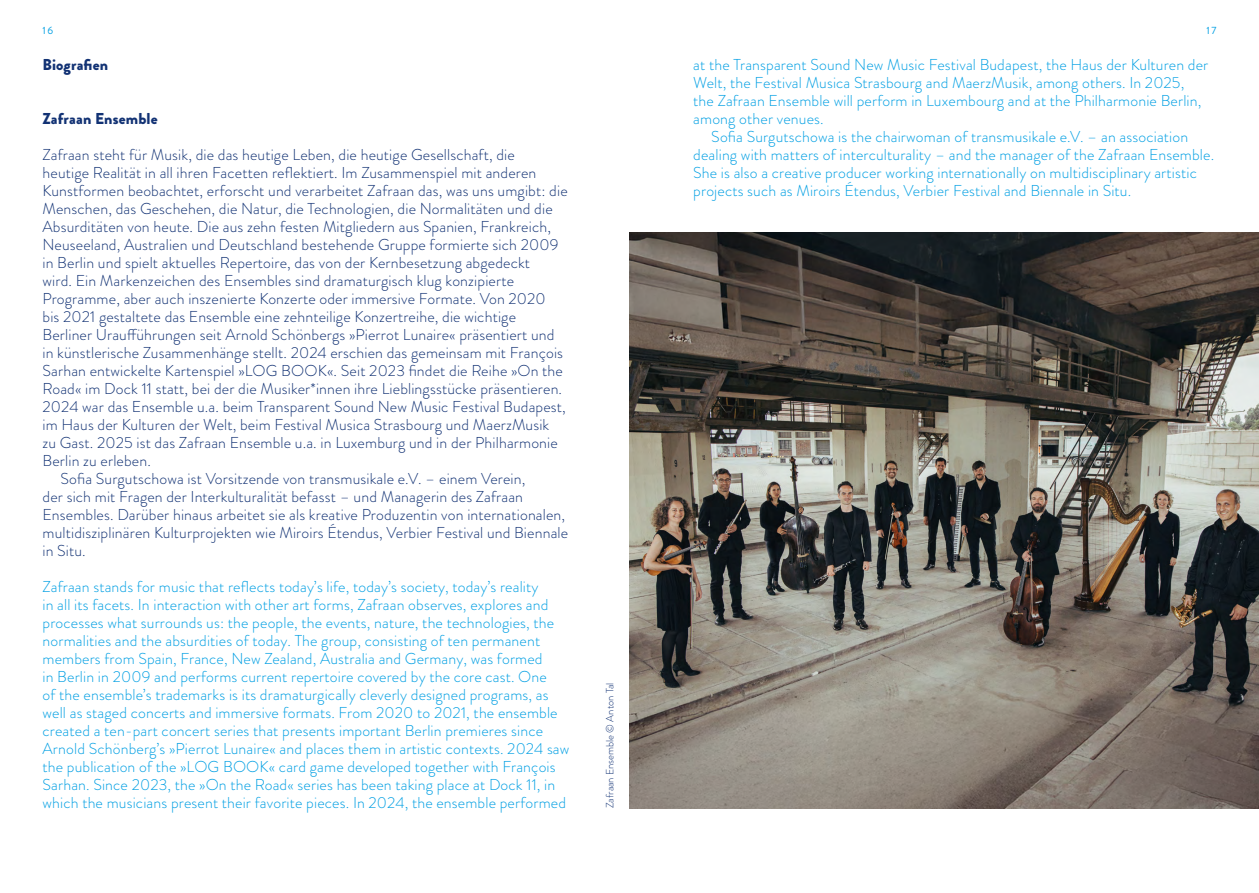
<style>
.page{position:relative;width:1259px;height:893px;background:#fff}
.page>*{position:absolute;margin:0;border:0;box-sizing:border-box;transform-origin:0 0}
.t1{font:300 15.75px "Brandon Grotesque";letter-spacing:.01em;color:#123274}
.t2{font:300 15.75px/18px "Brandon Grotesque";letter-spacing:.01em;color:#009fe3}
.t3{font:900 15.75px "Brandon Grotesque";letter-spacing:.01em;color:#123274}
.t4{font:300 10.5px "Brandon Grotesque";color:#123274}
.t5{font:10.5px "Brandon Grotesque";color:#009fe3}
</style>
<div class="page">
<img style="left:629px;top:232px;width:630px;height:576px">
<p class="t5" style="left:43px;top:23px;width:12px">16</p>
<p class="t5" style="left:1206px;top:23px;width:11px">17</p>
<p class="t3" style="left:43px;top:53px;width:67px">Biografien</p>
<p class="t3" style="left:43px;top:107px;width:117px">Zafraan Ensemble</p>
<p class="t1" style="left:43px;top:144px;width:474px">Zafraan steht für Musik, die das heutige Leben, die heutige Gesellschaft, die</p>
<p class="t1" style="left:43px;top:162px;width:495px">heutige Realität in all ihren Facetten reflektiert. Im Zusammenspiel mit anderen</p>
<p class="t1" style="left:43px;top:180px;width:527px">Kunstformen beobachtet, erforscht und verarbeitet Zafraan das, was uns umgibt: die</p>
<p class="t1" style="left:43px;top:198px;width:512px">Menschen, das Geschehen, die Natur, die Technologien, die Normalitäten und die</p>
<p class="t1" style="left:43px;top:216px;width:510px">Absurditäten von heute. Die aus zehn festen Mitgliedern aus Spanien, Frankreich,</p>
<p class="t1" style="left:43px;top:234px;width:517px">Neuseeland, Australien und Deutschland bestehende Gruppe formierte sich 2009</p>
<p class="t1" style="left:43px;top:252px;width:489px">in Berlin und spielt aktuelles Repertoire, das von der Kernbesetzung abgedeckt</p>
<p class="t1" style="left:43px;top:270px;width:473px">wird. Ein Markenzeichen des Ensembles sind dramaturgisch klug konzipierte</p>
<p class="t1" style="left:43px;top:288px;width:505px">Programme, aber auch inszenierte Konzerte oder immersive Formate. Von 2020</p>
<p class="t1" style="left:43px;top:306px;width:475px">bis 2021 gestaltete das Ensemble eine zehnteilige Konzertreihe, die wichtige</p>
<p class="t1" style="left:43px;top:324px;width:513px">Berliner Uraufführungen seit Arnold Schönbergs »Pierrot Lunaire« präsentiert und</p>
<p class="t1" style="left:43px;top:342px;width:522px">in künstlerische Zusammenhänge stellt. 2024 erschien das gemeinsam mit François</p>
<p class="t1" style="left:43px;top:360px;width:522px">Sarhan entwickelte Kartenspiel »LOG BOOK«. Seit 2023 findet die Reihe »On the</p>
<p class="t1" style="left:43px;top:378px;width:521px">Road« im Dock 11 statt, bei der die Musiker*innen ihre Lieblingsstücke präsentieren.</p>
<p class="t1" style="left:43px;top:396px;width:525px">2024 war das Ensemble u.a. beim Transparent Sound New Music Festival Budapest,</p>
<p class="t1" style="left:43px;top:414px;width:508px">im Haus der Kulturen der Welt, beim Festival Musica Strasbourg und MaerzMusik</p>
<p class="t1" style="left:43px;top:432px;width:517px">zu Gast. 2025 ist das Zafraan Ensemble u.a. in Luxemburg und in der Philharmonie</p>
<p class="t1" style="left:43px;top:450px;width:110px">Berlin zu erleben.</p>
<p class="t1" style="left:61px;top:468px;width:466px">Sofia Surgutschowa ist Vorsitzende von transmusikale e.V. – einem Verein,</p>
<p class="t1" style="left:43px;top:486px;width:482px">der sich mit Fragen der Interkulturalität befasst – und Managerin des Zafraan</p>
<p class="t1" style="left:43px;top:504px;width:524px">Ensembles. Darüber hinaus arbeitet sie als kreative Produzentin von internationalen,</p>
<p class="t1" style="left:43px;top:522px;width:527px">multidisziplinären Kulturprojekten wie Miroirs Étendus, Verbier Festival und Biennale</p>
<p class="t1" style="left:43px;top:540px;width:45px">in Situ.</p>
<p class="t2" style="left:43px;top:578px;width:528px">Zafraan stands for music that reflects today’s life, today’s society, today’s reality<br>in all its facets. In interaction with other art forms, Zafraan observes, explores and processes what surrounds us: the people, the events, nature, the technologies, the normalities and the absurdities of today. The group, consisting of ten permanent members from Spain, France, New Zealand, Australia and Germany, was formed<br>in Berlin in 2009 and performs current repertoire covered by the core cast. One<br>of the ensemble’s trademarks is its dramaturgically cleverly designed programs, as well as staged concerts and immersive formats. From 2020 to 2021, the ensemble created a ten-part concert series that presents important Berlin premieres since Arnold Schönberg’s »Pierrot Lunaire« and places them in artistic contexts. 2024 saw the publication of the »LOG BOOK« card game developed together with François Sarhan. Since 2023, the »On the Road« series has been taking place at Dock 11, in which the musicians present their favorite pieces. In 2024, the ensemble performed</p>
<p class="t4" style="left:602px;top:808px;width:127px;rotate:-90deg">Zafraan Ensemble © Anton Tal</p>
<p class="t2" style="left:693px;top:56px;width:516px">at the Transparent Sound New Music Festival Budapest, the Haus der Kulturen der Welt, the Festival Musica Strasbourg and MaerzMusik, among others. In 2025, the Zafraan Ensemble will perform in Luxembourg and at the Philharmonie Berlin, among other venues.</p>
<p class="t2" style="left:693px;top:128px;width:522px;text-indent:18px">Sofia Surgutschowa is the chairwoman of transmusikale e.V. – an association dealing with matters of interculturality – and the manager of the Zafraan Ensemble.<br>She is also a creative producer working internationally on multidisciplinary artistic projects such as Miroirs Étendus, Verbier Festival and Biennale in Situ.</p>
</div>
